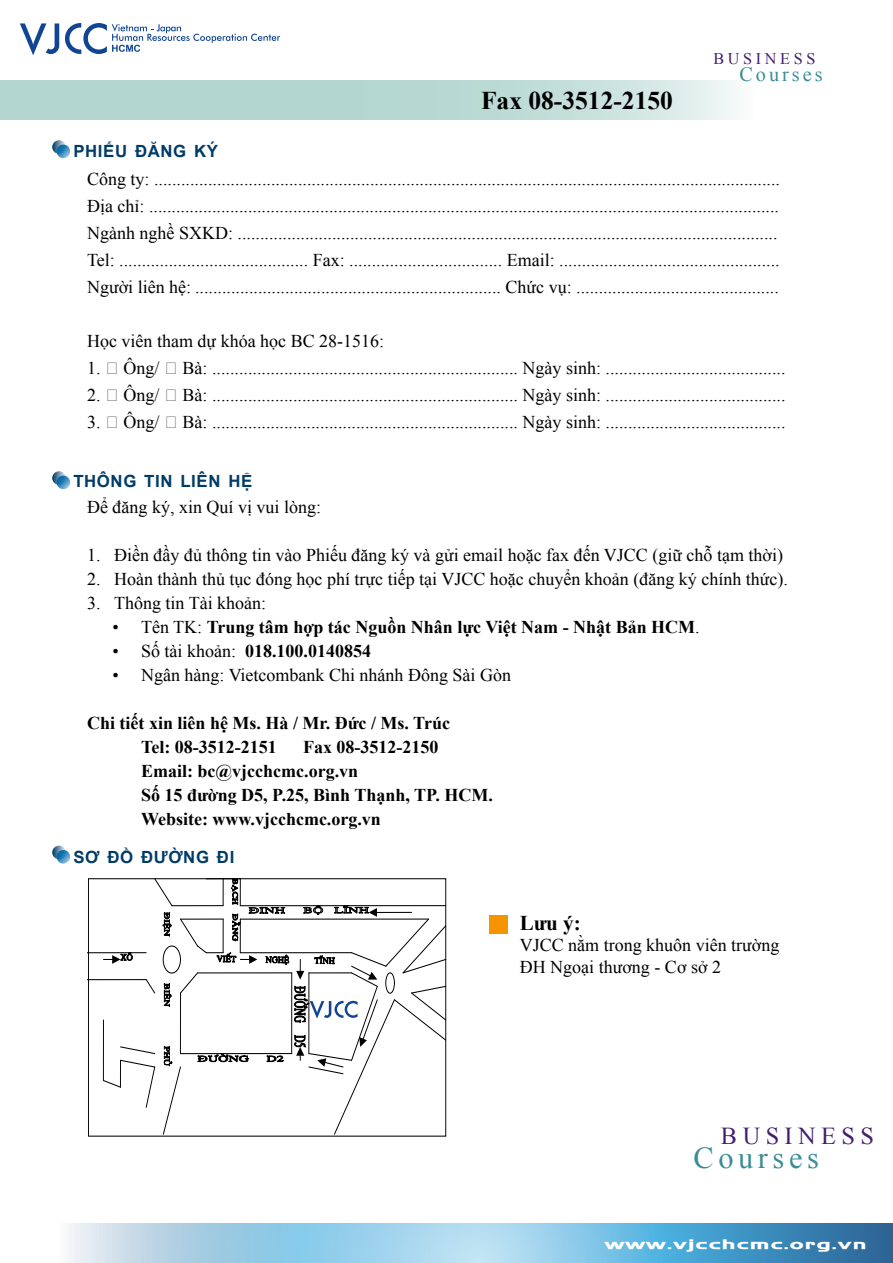
<style>
.page{position:relative;width:893px;height:1263px;background:#fff}
.page>*{position:absolute;margin:0;border:0;box-sizing:border-box;transform-origin:0 0}
.t1{font:30.3px "Times New Roman";letter-spacing:.15em;color:#3a8d95}
.t2{font:700 25.5px "Times New Roman";color:#000}
.t3{font:24.3px "Times New Roman";letter-spacing:.225em;color:#431e6e}
.t4{font:700 21px "Times New Roman";color:#000}
.t5{font:20.25px "Times New Roman";letter-spacing:.15em;color:#3a8d95}
.t6{font:18px/27px "Times New Roman";color:#000}
.t7{font:700 18px/24px "Times New Roman";color:#000}
.t8{font:700 16.8px "Arial";letter-spacing:.035em;color:#003c67}
.t9{font:16.2px "Times New Roman";letter-spacing:.225em;color:#431e6e}
.t10{font:13.5px "UTM Hanzel";letter-spacing:.075em;color:#fff;scale:1.67 1}
.s1{font-weight:400}
</style>
<div class="page">
<svg style="left:20px;top:23px;width:39px;height:32px"></svg>
<svg style="left:65px;top:23px;width:215px;height:31px"></svg>
<svg style="left:52px;top:140px;width:14px;height:14px"></svg>
<svg style="left:57px;top:145px;width:13px;height:13px"></svg>
<svg style="left:52px;top:471px;width:14px;height:14px"></svg>
<svg style="left:57px;top:476px;width:13px;height:13px"></svg>
<svg style="left:52px;top:846px;width:14px;height:13px"></svg>
<svg style="left:57px;top:850px;width:13px;height:14px"></svg>
<div style="left:489px;top:915px;width:18px;height:19px;background:#f39400"></div>
<hr style="left:87px;top:979px;width:59px;height:1px;background:#000">
<hr style="left:87px;top:952px;width:59px;height:1px;background:#000">
<svg style="left:102px;top:878px;width:344px;height:257px"></svg>
<svg style="left:67px;top:1223px;width:826px;height:40px;background:#85bddc"></svg>
<svg style="left:0;top:80px;width:736px;height:39px;background:#bddbd6"></svg>
<p class="t8" style="left:73px;top:140px;width:146px">PHIẾU ĐĂNG KÝ</p>
<h2 class="t2" style="left:481px;top:83px;width:193px">Fax 08-3512-2150</h2>
<p class="t9" style="left:713px;top:48px;width:104px">BUSINESS</p>
<p class="t5" style="left:739px;top:60px;width:85px">Courses</p>
<p class="t6" style="left:87px;top:165px;width:694px">Công ty: ...........................................................................................................................................<br>Địa chỉ: ............................................................................................................................................<br>Ngành nghề SXKD: ........................................................................................................................<br>Tel: .......................................... Fax: .................................. Email: .................................................<br>Người liên hệ: .................................................................... Chức vụ: .............................................</p>
<p class="t6" style="left:87px;top:327px;width:299px">Học viên tham dự khóa học BC 28-1516:</p>
<p class="t6" style="left:87px;top:354px;width:74px">1. Ông/</p>
<p class="t6" style="left:183px;top:354px;width:605px">Bà: .................................................................... Ngày sinh: ........................................</p>
<p class="t6" style="left:87px;top:381px;width:74px">2. Ông/</p>
<p class="t6" style="left:183px;top:381px;width:605px">Bà: .................................................................... Ngày sinh: ........................................</p>
<p class="t6" style="left:87px;top:408px;width:74px">3. Ông/</p>
<p class="t6" style="left:183px;top:408px;width:605px">Bà: .................................................................... Ngày sinh: ........................................</p>
<p class="t8" style="left:73px;top:470px;width:180px">THÔNG TIN LIÊN HỆ</p>
<p class="t6" style="left:87px;top:493px;width:235px">Để đăng ký, xin Quí vị vui lòng:</p>
<p class="t6" style="left:87px;top:541px;width:698px">1. Điền đầy đủ thông tin vào Phiếu đăng ký và gửi email hoặc fax đến VJCC (giữ chỗ tạm thời)</p>
<p class="t6" style="left:87px;top:565px;width:703px">2. Hoàn thành thủ tục đóng học phí trực tiếp tại VJCC hoặc chuyển khoản (đăng ký chính thức).</p>
<p class="t6" style="left:87px;top:589px;width:181px">3. Thông tin Tài khoản:</p>
<p class="t7" style="left:113px;top:614px;width:589px"><span class="s1">• Tên TK:</span> Trung tâm hợp tác Nguồn Nhân lực Việt Nam - Nhật Bản HCM<span class="s1">.</span></p>
<p class="t7" style="left:113px;top:638px;width:260px"><span class="s1">• Số tài khoản:</span> 018.100.0140854</p>
<p class="t6" style="left:113px;top:661px;width:400px">• Ngân hàng: Vietcombank Chi nhánh Đông Sài Gòn</p>
<p class="t7" style="left:141px;top:710px;width:310px;text-indent:-54px">Chi tiết xin liên hệ Ms. Hà / Mr. Đức / Ms. Trúc<br>Tel: 08-3512-2151</p>
<p class="t7" style="left:141px;top:734px;width:353px;text-indent:162px">Fax 08-3512-2150<br>Email: bc@vjcchcmc.org.vn<br>Số 15 đường D5, P.25, Bình Thạnh, TP. HCM.<br>Website: www.vjcchcmc.org.vn</p>
<p class="t8" style="left:73px;top:845px;width:162px">SƠ ĐỒ ĐƯỜNG ĐI</p>
<p class="t4" style="left:520px;top:908px;width:63px">Lưu ý:</p>
<p class="t6" style="left:520px;top:934px;width:261px;line-height:21.6px">VJCC nằm trong khuôn viên trường<br>ĐH Ngoại thương - Cơ sở 2</p>
<h3 class="t3" style="left:721px;top:1119px;width:155px">BUSINESS</h3>
<h1 class="t1" style="left:694px;top:1137px;width:127px">Courses</h1>
<p class="t10" style="left:605px;top:1234px;width:158px">www.vjcchcmc.org.vn</p>
</div>
